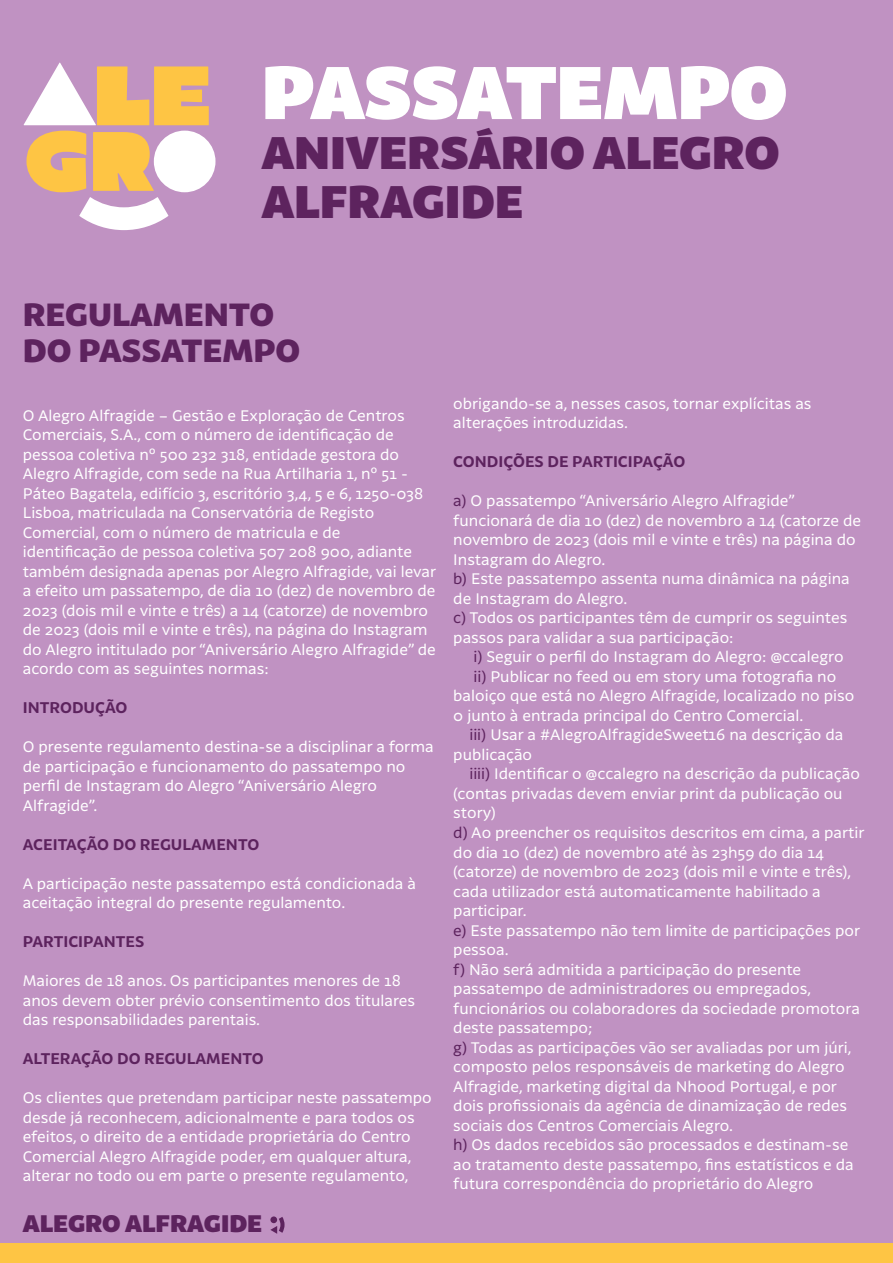
<style>
.page{position:relative;width:893px;height:1263px;background:#c092c2}
.page>*{position:absolute;margin:0;border:0;box-sizing:border-box;transform-origin:0 0}
.t1{font:900 70.65px "Latina";letter-spacing:-.005em;color:#fff}
.t2{font:800 43.5px/49.5px "Latina";color:#5d235e}
.t3{font:900 30.75px/36px "Latina";color:#5d235e}
.t4{font:800 22.8px "Latina";color:#5d235e}
.t5{font:15px/19.5px "Latina";color:#fff}
.t6{font:700 15px "Latina";color:#5d235e}
.s1{color:#5d235e}
</style>
<div class="page">
<div style="left:0;top:1244px;width:893px;height:19px;background:#fec544"></div>
<svg style="left:270px;top:1217px;width:15px;height:17px"></svg>
<svg style="left:24px;top:63px;width:185px;height:62px"></svg>
<svg style="left:26px;top:131px;width:142px;height:99px"></svg>
<div style="left:154px;top:131px;width:61px;height:61px;background:#fff;border-radius:50%"></div>
<h1 class="t1" style="left:262px;top:51px;width:527px">PASSATEMPO</h1>
<h2 class="t2" style="left:262px;top:129px;width:519px">ANIVERSÁRIO ALEGRO<br>ALFRAGIDE</h2>
<h3 class="t3" style="left:23px;top:298px;width:279px">REGULAMENTO<br>DO PASSATEMPO</h3>
<p class="t5" style="left:23px;top:406px;width:415px">O Alegro Alfragide – Gestão e Exploração de Centros Comerciais, S.A., com o número de identificação de pessoa coletiva nº 500 232 318, entidade gestora do Alegro Alfragide, com sede na Rua Artilharia 1, nº 51 - Páteo Bagatela, edifício 3, escritório 3,4, 5 e 6, 1250-038<br>Lisboa, matriculada na Conservatória de Registo Comercial, com o número de matricula e de identificação de pessoa coletiva 507 208 900, adiante também designada apenas por Alegro Alfragide, vai levar a efeito um passatempo, de dia 10 (dez) de novembro de 2023 (dois mil e vinte e três) a 14 (catorze) de novembro de 2023 (dois mil e vinte e três), na página do Instagram do Alegro intitulado por “Aniversário Alegro Alfragide” de acordo com as seguintes normas:</p>
<p class="t6" style="left:23px;top:699px;width:106px">INTRODUÇÃO</p>
<p class="t5" style="left:23px;top:738px;width:412px">O presente regulamento destina-se a disciplinar a forma de participação e funcionamento do passatempo no perfil de Instagram do Alegro “Aniversário Alegro Alfragide”.</p>
<p class="t6" style="left:23px;top:836px;width:238px">ACEITAÇÃO DO REGULAMENTO</p>
<p class="t5" style="left:23px;top:874px;width:395px">A participação neste passatempo está condicionada à aceitação integral do presente regulamento.</p>
<p class="t6" style="left:23px;top:933px;width:123px">PARTICIPANTES</p>
<p class="t5" style="left:23px;top:972px;width:394px">Maiores de 18 anos. Os participantes menores de 18 anos devem obter prévio consentimento dos titulares das responsabilidades parentais.</p>
<p class="t6" style="left:23px;top:1050px;width:242px">ALTERAÇÃO DO REGULAMENTO</p>
<p class="t5" style="left:23px;top:1089px;width:411px">Os clientes que pretendam participar neste passatempo desde já reconhecem, adicionalmente e para todos os efeitos, o direito de a entidade proprietária do Centro Comercial Alegro Alfragide poder, em qualquer altura, alterar no todo ou em parte o presente regulamento,</p>
<h3 class="t4" style="left:23px;top:1210px;width:241px">ALEGRO ALFRAGIDE</h3>
<p class="t5" style="left:453px;top:394px;width:360px">obrigando-se a, nesses casos, tornar explícitas as alterações introduzidas.</p>
<p class="t6" style="left:453px;top:453px;width:234px">CONDIÇÕES DE PARTICIPAÇÃO</p>
<p class="t5" style="left:453px;top:492px;width:409px"><span class="s1">a)</span> O passatempo “Aniversário Alegro Alfragide” funcionará de dia 10 (dez) de novembro a 14 (catorze de novembro de 2023 (dois mil e vinte e três) na página do Instagram do Alegro.<br><span class="s1">b)</span> Este passatempo assenta numa dinâmica na página de Instagram do Alegro.<br><span class="s1">c)</span> Todos os participantes têm de cumprir os seguintes passos para validar a sua participação:</p>
<p class="t5" style="left:473px;top:648px;width:372px"><span class="s1">i)</span> Seguir o perfil do Instagram do Alegro: @ccalegro</p>
<p class="t5" style="left:473px;top:667px;width:364px"><span class="s1">ii)</span> Publicar no feed ou em story uma fotografia no</p>
<p class="t5" style="left:453px;top:687px;width:403px">baloiço que está no Alegro Alfragide, localizado no piso</p>
<p class="t5" style="left:453px;top:706px;width:352px">0 junto à entrada principal do Centro Comercial.</p>
<p class="t5" style="left:469px;top:726px;width:376px"><span class="s1">iii)</span> Usar a #AlegroAlfragideSweet16 na descrição da</p>
<p class="t5" style="left:453px;top:745px;width:80px">publicação</p>
<p class="t5" style="left:469px;top:765px;width:392px"><span class="s1">iiii)</span> Identificar o @ccalegro na descrição da publicação</p>
<p class="t5" style="left:453px;top:784px;width:391px">(contas privadas devem enviar print da publicação ou</p>
<p class="t5" style="left:453px;top:804px;width:44px">story)</p>
<p class="t5" style="left:453px;top:823px;width:413px"><span class="s1">d)</span> Ao preencher os requisitos descritos em cima, a partir</p>
<p class="t5" style="left:453px;top:843px;width:372px">do dia 10 (dez) de novembro até às 23h59 do dia 14</p>
<p class="t5" style="left:453px;top:862px;width:400px">(catorze) de novembro de 2023 (dois mil e vinte e três),</p>
<p class="t5" style="left:453px;top:882px;width:369px">cada utilizador está automaticamente habilitado a</p>
<p class="t5" style="left:453px;top:901px;width:75px">participar.</p>
<p class="t5" style="left:453px;top:921px;width:408px"><span class="s1">e)</span> Este passatempo não tem limite de participações por</p>
<p class="t5" style="left:453px;top:940px;width:57px">pessoa.</p>
<p class="t5" style="left:453px;top:960px;width:349px"><span class="s1">f)</span> Não será admitida a participação do presente</p>
<p class="t5" style="left:453px;top:979px;width:360px">passatempo de administradores ou empregados,</p>
<p class="t5" style="left:453px;top:999px;width:408px">funcionários ou colaboradores da sociedade promotora</p>
<p class="t5" style="left:453px;top:1018px;width:141px">deste passatempo;</p>
<p class="t5" style="left:453px;top:1038px;width:400px"><span class="s1">g)</span> Todas as participações vão ser avaliadas por um júri,</p>
<p class="t5" style="left:453px;top:1057px;width:393px">composto pelos responsáveis de marketing do Alegro</p>
<p class="t5" style="left:453px;top:1077px;width:385px">Alfragide, marketing digital da Nhood Portugal, e por</p>
<p class="t5" style="left:453px;top:1096px;width:395px">dois profissionais da agência de dinamização de redes</p>
<p class="t5" style="left:453px;top:1116px;width:281px">sociais dos Centros Comerciais Alegro.</p>
<p class="t5" style="left:453px;top:1135px;width:397px"><span class="s1">h)</span> Os dados recebidos são processados e destinam-se</p>
<p class="t5" style="left:453px;top:1155px;width:402px">ao tratamento deste passatempo, fins estatísticos e da</p>
<p class="t5" style="left:453px;top:1174px;width:362px">futura correspondência do proprietário do Alegro</p>
</div>
